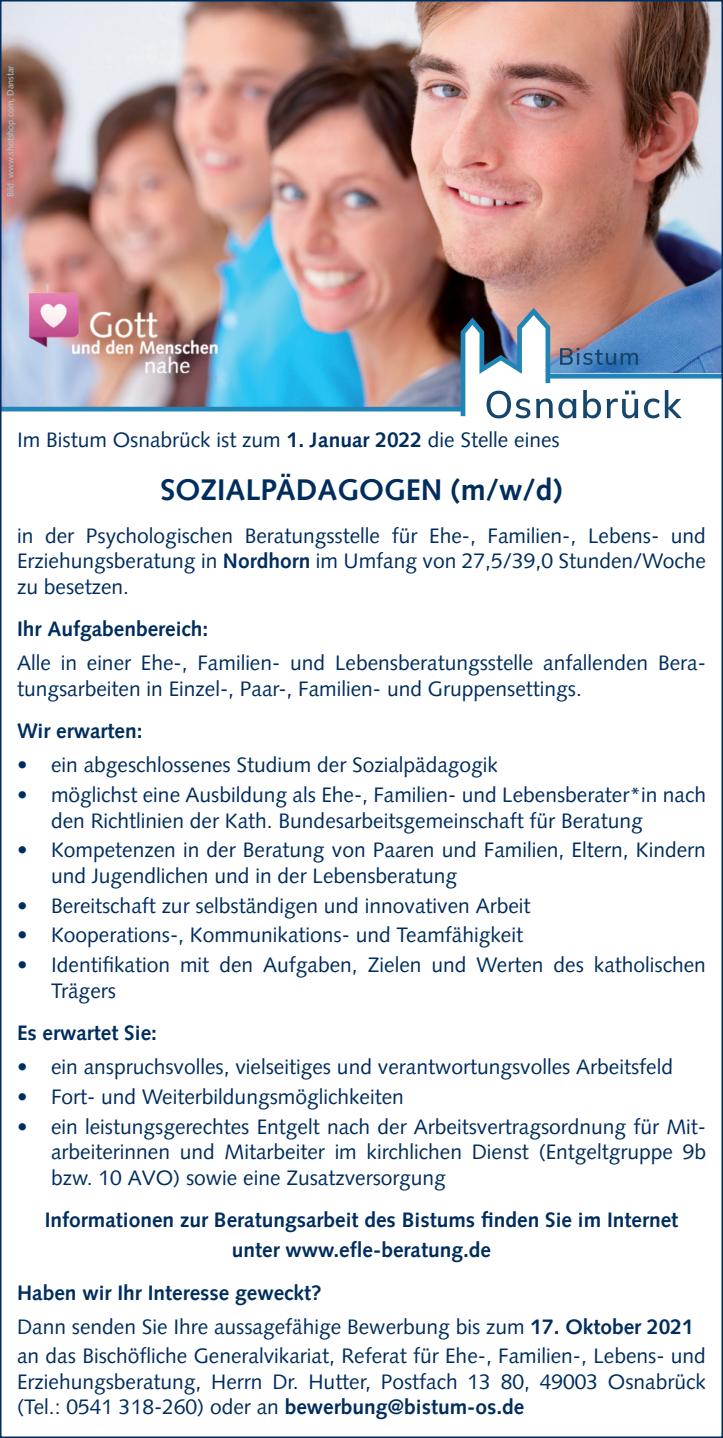
<style>
.page{position:relative;width:723px;height:1438px;background:#fff}
.page>*{position:absolute;margin:0;border:0;box-sizing:border-box;transform-origin:0 0}
.t1{font:700 30px "Syntax LT Pro";color:#002d5e}
.t2{font:21px/25.5px "Syntax LT Pro";color:#002d5e}
.t3{font:700 21px "Syntax LT Pro";color:#002d5e}
.t4{font:9px "Syntax LT Pro";color:#a1d4e2}
.s1{font-weight:700}
</style>
<div class="page">
<img style="left:3px;top:3px;width:717px;height:305px">
<img style="left:12px;top:284px;width:267px;height:24px">
<img style="left:3px;top:308px;width:717px;height:108px">
<svg style="left:462px;top:311px;width:258px;height:108px"></svg>
<p class="t4" style="left:5px;top:197px;width:132px;rotate:-90deg">Bild: www.shotshop.com, Danstar</p>
<p class="t2" style="left:17px;top:427px;width:544px">Im Bistum Osnabrück ist zum <span class="s1">1. Januar 2022</span> die Stelle eines</p>
<p class="t1" style="left:161px;top:472px;width:403px">SOZIALPÄDAGOGEN (m/w/d)</p>
<p class="t2" style="left:17px;top:522px;width:690px;text-align:justify">in der Psychologischen Beratungsstelle für Ehe-, Familien-, Lebens- und Erziehungsberatung in <span class="s1">Nordhorn</span> im Umfang von 27,5/39,0 Stunden/Woche zu besetzen.</p>
<p class="t3" style="left:17px;top:616px;width:193px">Ihr Aufgabenbereich:</p>
<p class="t2" style="left:17px;top:650px;width:690px">Alle in einer Ehe-, Familien- und Lebensberatungsstelle anfallenden Bera&shy;tungsarbeiten in Einzel-, Paar-, Familien- und Gruppensettings.</p>
<p class="t3" style="left:17px;top:718px;width:127px">Wir erwarten:</p>
<p class="t2" style="left:17px;top:752px;width:482px">• ein abgeschlossenes Studium der Sozialpädagogik</p>
<p class="t2" style="left:51px;top:782px;width:656px;text-indent:-34px">• möglichst eine Ausbildung als Ehe-, Familien- und Lebensberater*in nach den Richtlinien der Kath. Bundesarbeitsgemeinschaft für Beratung</p>
<p class="t2" style="left:51px;top:837px;width:656px;text-indent:-34px">• Kompetenzen in der Beratung von Paaren und Familien, Eltern, Kindern und Jugendlichen und in der Lebensberatung</p>
<p class="t2" style="left:17px;top:892px;width:515px">• Bereitschaft zur selbständigen und innovativen Arbeit</p>
<p class="t2" style="left:17px;top:922px;width:507px">• Kooperations-, Kommunikations- und Teamfähigkeit</p>
<p class="t2" style="left:51px;top:952px;width:656px;text-indent:-34px">• Identifikation mit den Aufgaben, Zielen und Werten des katholischen<br>Trägers</p>
<p class="t3" style="left:17px;top:1020px;width:141px">Es erwartet Sie:</p>
<p class="t2" style="left:17px;top:1054px;width:657px">• ein anspruchsvolles, vielseitiges und verantwortungsvolles Arbeitsfeld</p>
<p class="t2" style="left:17px;top:1083px;width:388px">• Fort- und Weiterbildungsmöglichkeiten</p>
<p class="t2" style="left:51px;top:1113px;width:656px;text-align:justify;text-indent:-34px">• ein leistungsgerechtes Entgelt nach der Arbeitsvertragsordnung für Mit&shy;arbeiterinnen und Mitarbeiter im kirchlichen Dienst (Entgeltgruppe 9b bzw. 10 AVO) sowie eine Zusatzversorgung</p>
<p class="t3" style="left:45px;top:1207px;width:635px">Informationen zur Beratungsarbeit des Bistums finden Sie im Internet</p>
<p class="t3" style="left:232px;top:1237px;width:261px">unter www.efle-beratung.de</p>
<p class="t3" style="left:17px;top:1279px;width:306px">Haben wir Ihr Interesse geweckt?</p>
<p class="t2" style="left:17px;top:1313px;width:678px">Dann senden Sie Ihre aussagefähige Bewerbung bis zum <span class="s1">17. Oktober 2021</span></p>
<p class="t2" style="left:17px;top:1343px;width:690px;text-align:justify">an das Bischöfliche Generalvikariat, Referat für Ehe-, Familien-, Lebens- und Erziehungsberatung, Herrn Dr. Hutter, Postfach 13 80, 49003 Osnabrück (Tel.: 0541 318-260) oder an <span class="s1">bewerbung@bistum-os.de</span></p>
</div>
